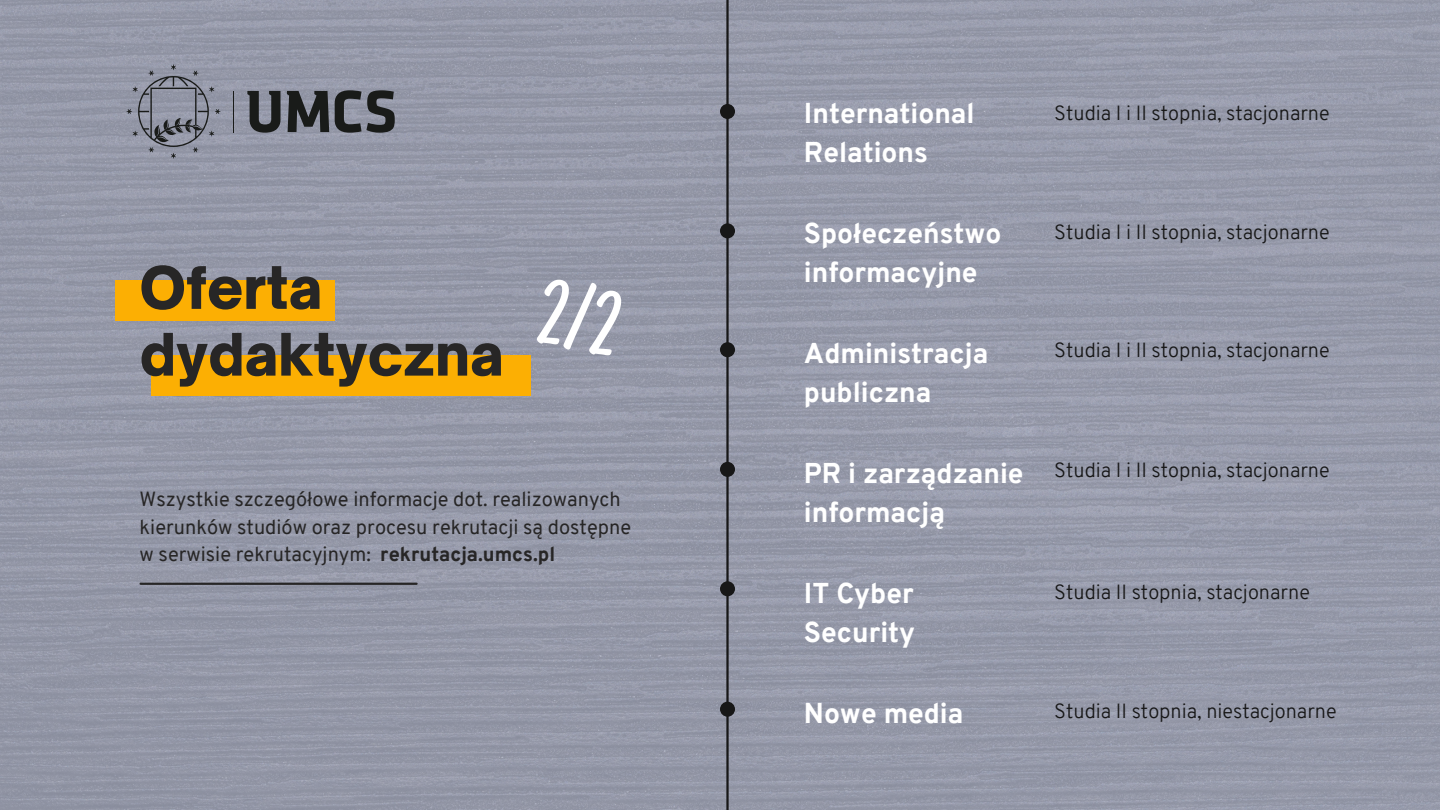
<style>
.page{position:relative;width:1440px;height:810px;background:#fff}
.page>*{position:absolute;margin:0;border:0;box-sizing:border-box;transform-origin:0 0}
.t1{font:900 56px/66.8px "Open Sauce One";color:#272626}
.t2{font:800 28px "Overpass";color:#fff}
.t3{font:300 20px "Overpass";color:#171717}
.t4{font:20px/27.8px "Overpass";color:#272626}
.s1{font-weight:800}
</style>
<div class="page">
<img style="left:0;top:0;width:1440px;height:810px">
<hr style="left:726px;top:0;width:3px;height:810px;background:#171717">
<div style="left:720px;top:104px;width:15px;height:15px;background:#171717;border-radius:50%"></div>
<div style="left:720px;top:223px;width:15px;height:15px;background:#171717;border-radius:50%"></div>
<div style="left:720px;top:342px;width:15px;height:15px;background:#171717;border-radius:50%"></div>
<div style="left:720px;top:462px;width:15px;height:15px;background:#171717;border-radius:50%"></div>
<div style="left:720px;top:581px;width:15px;height:15px;background:#171717;border-radius:50%"></div>
<hr style="left:233px;top:91px;width:1px;height:41px;background:#191b19">
<svg style="left:287px;top:91px;width:42px;height:41px"></svg>
<svg style="left:335px;top:90px;width:60px;height:43px"></svg>
<svg style="left:247px;top:91px;width:34px;height:42px"></svg>
<svg style="left:127px;top:64px;width:93px;height:95px"></svg>
<div style="left:116px;top:281px;width:219px;height:40px;background:#fcaf03"></div>
<div style="left:151px;top:355px;width:380px;height:40px;background:#fcaf03"></div>
<hr style="left:141px;top:583px;width:276px;height:2px;background:#272626">
<div style="left:720px;top:702px;width:15px;height:15px;background:#171717;border-radius:50%"></div>
<svg style="left:534px;top:276px;width:90px;height:82px"></svg>
<p class="t1" style="left:140px;top:254px;width:366px">Oferta dydaktyczna</p>
<p class="t4" style="left:140px;top:487px;width:493px">Wszystkie szczegółowe informacje dot. realizowanych kierunków studiów oraz procesu rekrutacji są dostępne w serwisie rekrutacyjnym: <span class="s1">rekrutacja.umcs.pl</span></p>
<p class="t2" style="left:804px;top:102px;width:172px">International</p>
<p class="t3" style="left:1054px;top:105px;width:277px">Studia I i II stopnia, stacjonarne</p>
<p class="t2" style="left:804px;top:141px;width:126px">Relations</p>
<p class="t2" style="left:804px;top:222px;width:199px">Społeczeństwo</p>
<p class="t3" style="left:1054px;top:224px;width:277px">Studia I i II stopnia, stacjonarne</p>
<p class="t2" style="left:804px;top:261px;width:175px">informacyjne</p>
<p class="t2" style="left:804px;top:342px;width:186px">Administracja</p>
<p class="t3" style="left:1054px;top:342px;width:277px">Studia I i II stopnia, stacjonarne</p>
<p class="t2" style="left:804px;top:381px;width:129px">publiczna</p>
<p class="t2" style="left:804px;top:462px;width:221px">PR i zarządzanie</p>
<p class="t3" style="left:1054px;top:462px;width:277px">Studia I i II stopnia, stacjonarne</p>
<p class="t2" style="left:804px;top:501px;width:143px">informacją</p>
<p class="t2" style="left:804px;top:582px;width:111px">IT Cyber</p>
<p class="t3" style="left:1054px;top:584px;width:257px">Studia II stopnia, stacjonarne</p>
<p class="t2" style="left:804px;top:621px;width:113px">Security</p>
<p class="t2" style="left:804px;top:702px;width:161px">Nowe media</p>
<p class="t3" style="left:1054px;top:703px;width:284px">Studia II stopnia, niestacjonarne</p>
</div>
